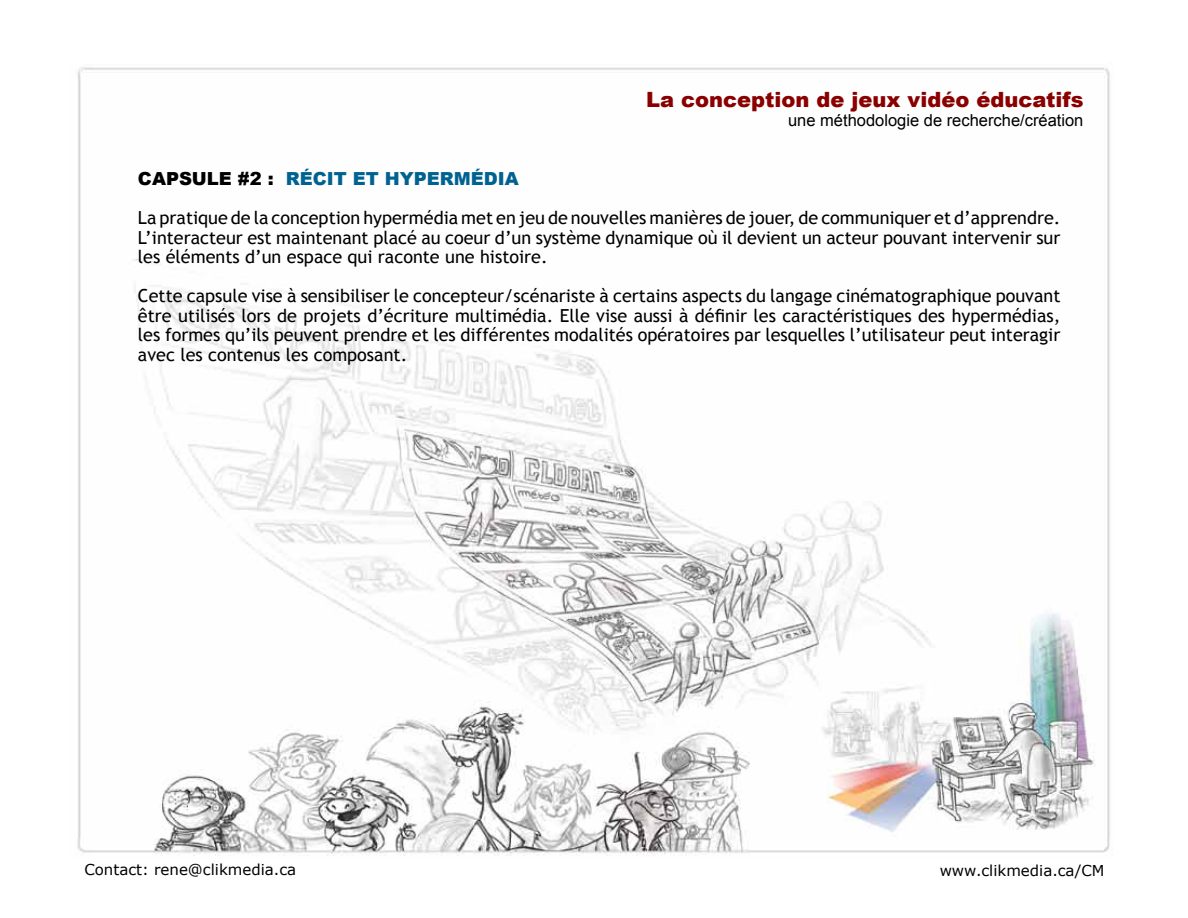
<style>
.page{position:relative;width:1188px;height:918px;background:#fff}
.page>*{position:absolute;margin:0;border:0;box-sizing:border-box;transform-origin:0 0}
.t1{font:900 21px "Arial";color:#8a0000}
.t2{font:18px/19.5px "Trebuchet MS";color:#000;text-align:justify}
.t3{font:900 18px "Arial";color:#006290}
.t4{font:16.5px "Arial";color:#000}
.t5{font:15px "Verdana";color:#000}
.s1{color:#000}
</style>
<div class="page">
<img style="left:77px;top:67px;width:1033px;height:789px">
<p class="t1" style="left:646px;top:84px;width:439px">La conception de jeux vidéo éducatifs</p>
<p class="t4" style="left:788px;top:110px;width:297px">une méthodologie de recherche/création</p>
<p class="t3" style="left:138px;top:166px;width:382px"><span class="s1">CAPSULE #2 :</span> RÉCIT ET HYPERMÉDIA</p>
<p class="t2" style="left:138px;top:209px;width:924px">La pratique de la conception hypermédia met en jeu de nouvelles manières de jouer, de communiquer et d’apprendre.<br>L’interacteur est maintenant placé au coeur d’un système dynamique où il devient un acteur pouvant intervenir sur les éléments d’un espace qui raconte une histoire.</p>
<p class="t2" style="left:138px;top:287px;width:924px">Cette capsule vise à sensibiliser le concepteur/scénariste à certains aspects du langage cinématographique pouvant être utilisés lors de projets d’écriture multimédia. Elle vise aussi à définir les caractéristiques des hypermédias, les formes qu’ils peuvent prendre et les différentes modalités opératoires par lesquelles l’utilisateur peut interagir avec les contenus les composant.</p>
<p class="t5" style="left:84px;top:860px;width:213px">Contact: rene@clikmedia.ca</p>
<p class="t5" style="left:940px;top:860px;width:166px">www.clikmedia.ca/CM</p>
</div>
